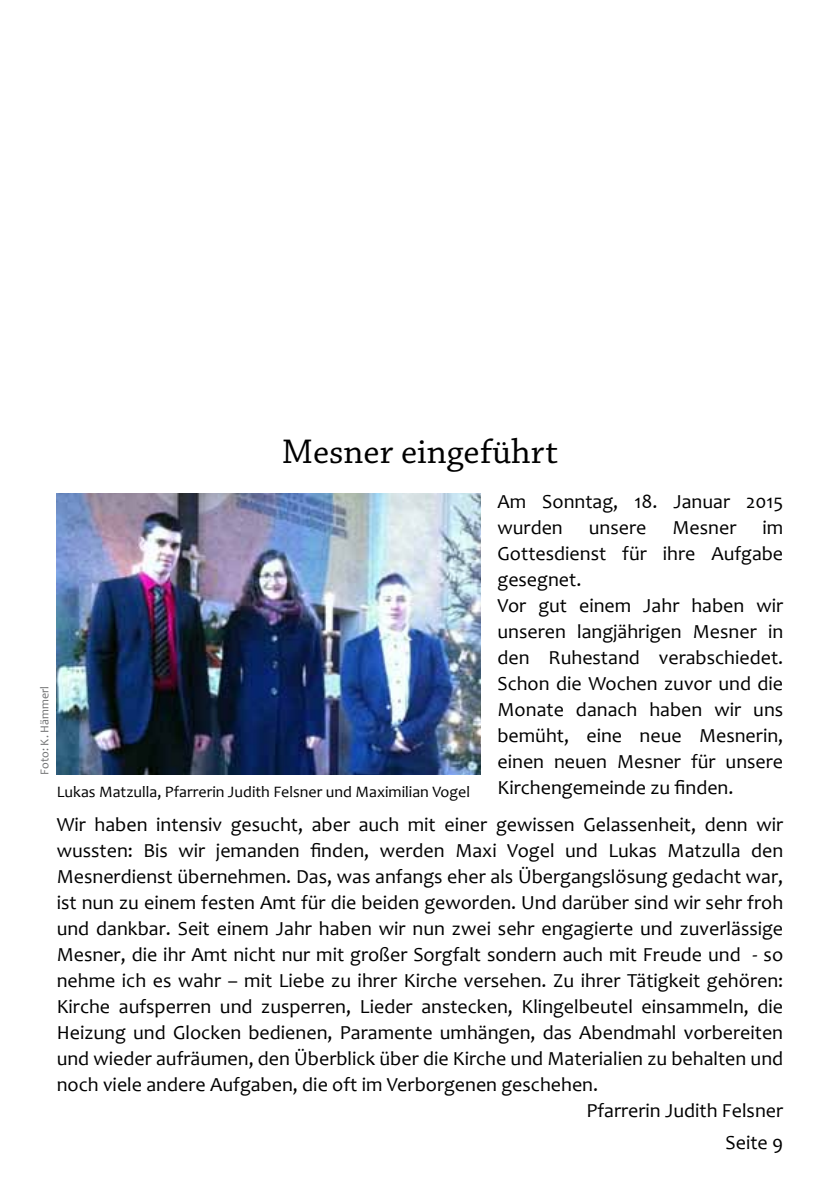
<style>
.page{position:relative;width:840px;height:1191px;background:#fff}
.page>*{position:absolute;margin:0;border:0;box-sizing:border-box;transform-origin:0 0}
.t1{font:36px "Chaparral Pro";color:#000}
.t2{font:20px/26px "Candara";color:#000}
.t3{font:16px "Candara";color:#000}
.t4{font:12px "Candara";color:#707172}
</style>
<div class="page">
<img style="left:57px;top:493px;width:423px;height:281px">
<p class="t4" style="left:37px;top:774px;width:90px;rotate:-90deg">Foto: K. Hämmerl</p>
<h1 class="t1" style="left:282px;top:432px;width:277px">Mesner eingeführt</h1>
<p class="t2" style="left:497px;top:488px;width:287px">Am Sonntag, 18. Januar 2015 wurden</p>
<p class="t2" style="left:497px;top:514px;width:287px;text-indent:265px">im<br>Gottesdienst für ihre Aufgabe gesegnet.<br>Vor gut einem Jahr haben wir unseren langjährigen Mesner in den Ruhestand verabschiedet.<br>Schon die Wochen zuvor und die<br>Monate danach haben wir uns bemüht, eine neue Mesnerin, einen neuen Mesner für unsere<br>Kirchengemeinde zu finden.</p>
<p class="t2" style="left:57px;top:811px;width:727px">Wir haben intensiv gesucht, aber auch mit einer gewissen Gelassenheit, denn wir</p>
<p class="t2" style="left:57px;top:837px;width:727px">wussten: Bis wir jemanden finden, werden Maxi Vogel und Lukas Matzulla den</p>
<p class="t2" style="left:57px;top:863px;width:727px">Mesnerdienst übernehmen. Das, was anfangs eher als Übergangslösung gedacht war,</p>
<p class="t2" style="left:57px;top:889px;width:727px">ist nun zu einem festen Amt für die beiden geworden. Und darüber sind wir sehr froh</p>
<p class="t2" style="left:57px;top:915px;width:727px">und dankbar. Seit einem Jahr haben wir nun zwei sehr engagierte und zuverlässige</p>
<p class="t2" style="left:57px;top:941px;width:727px">Mesner, die ihr Amt nicht nur mit großer Sorgfalt sondern auch mit Freude und - so</p>
<p class="t2" style="left:57px;top:967px;width:727px">nehme ich es wahr – mit Liebe zu ihrer Kirche versehen. Zu ihrer Tätigkeit gehören:</p>
<p class="t2" style="left:57px;top:993px;width:727px">Kirche aufsperren und zusperren, Lieder anstecken, Klingelbeutel einsammeln, die</p>
<p class="t2" style="left:57px;top:1019px;width:727px">Heizung und Glocken bedienen, Paramente umhängen, das Abendmahl vorbereiten</p>
<p class="t2" style="left:57px;top:1045px;width:727px">und wieder aufräumen, den Überblick über die Kirche und Materialien zu behalten und</p>
<p class="t2" style="left:57px;top:1071px;width:542px">noch viele andere Aufgaben, die oft im Verborgenen geschehen.</p>
<p class="t2" style="left:586px;top:1097px;width:198px">Pfarrerin Judith Felsner</p>
<p class="t2" style="left:588px;top:514px;width:59px">unsere</p>
<p class="t2" style="left:672px;top:514px;width:65px">Mesner</p>
<p class="t3" style="left:57px;top:782px;width:414px">Lukas Matzulla, Pfarrerin Judith Felsner und Maximilian Vogel</p>
<p class="t2" style="left:725px;top:1129px;width:59px">Seite 9</p>
</div>
